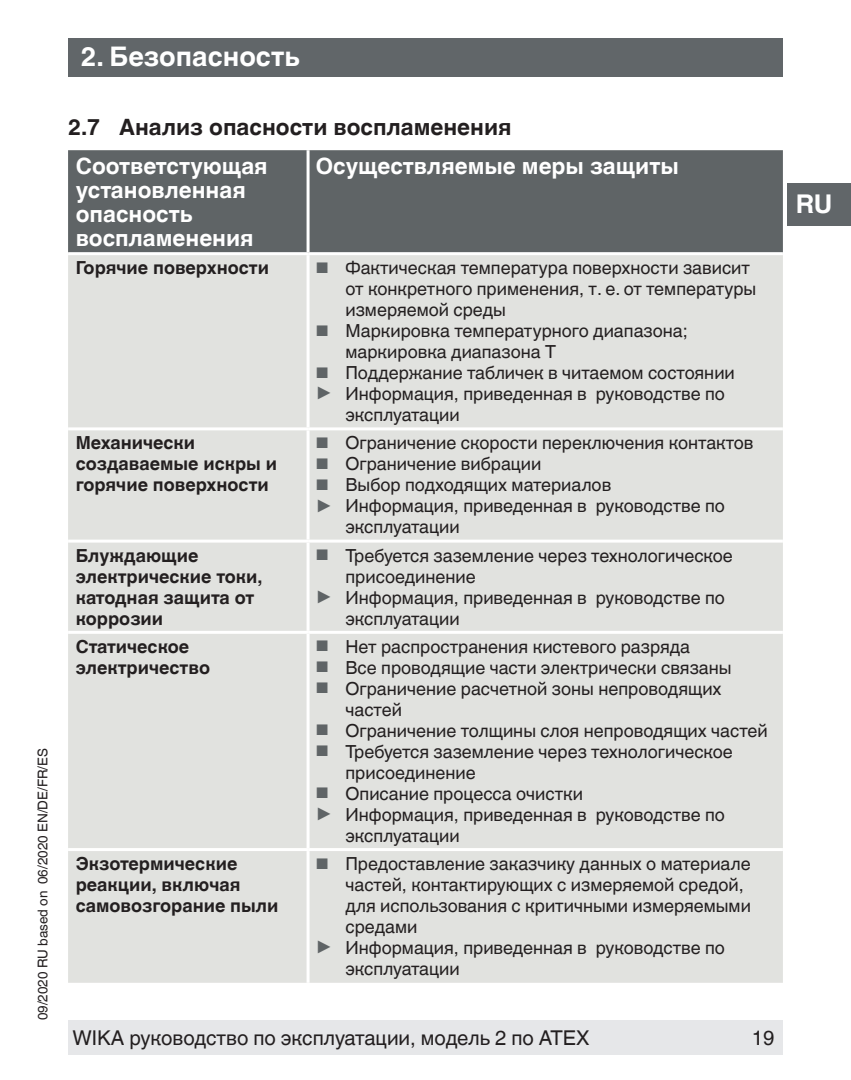
<style>
.page{position:relative;width:851px;height:1080px;background:#fff}
.page>*{position:absolute;margin:0;border:0;box-sizing:border-box;transform-origin:0 0}
.t1{font:700 27px "Helvetica World";color:#fff}
.t2{font:700 25.8px "Helvetica World";color:#fff}
.t3{font:700 22.5px/24px "Helvetica World";color:#fff}
.t4{font:700 22.5px "Helvetica World";color:#231f20}
.t5{font:20.4px "Helvetica World";color:#231f20}
.t6{font:18px/21px "Helvetica World";color:#231f20}
.t7{font:700 18px/21px "Helvetica World";color:#231f20}
.t8{font:13.5px "Helvetica World";color:#231f20}
.s1{font-size:15.3px;color:#5f6466}
.s2{font-size:21px;color:#5f6466}
</style>
<div class="page">
<div style="left:787px;top:183px;width:63px;height:42px;background:#616669"></div>
<div style="left:68px;top:38px;width:714px;height:39px;background:#616669"></div>
<div style="left:68px;top:1020px;width:714px;height:34px;background:#e6e7e9"></div>
<div style="left:68px;top:150px;width:714px;height:102px;background:#5f6466"></div>
<div style="left:68px;top:255px;width:714px;height:728px;background:#e1e2df"></div>
<hr style="left:306px;top:150px;width:3px;height:102px;background:#fff">
<hr style="left:306px;top:255px;width:3px;height:172px;background:#fff">
<hr style="left:68px;top:427px;width:240px;height:3px;background:#fff">
<hr style="left:308px;top:427px;width:474px;height:3px;background:#fff">
<hr style="left:306px;top:430px;width:3px;height:110px;background:#fff">
<hr style="left:68px;top:540px;width:240px;height:3px;background:#fff">
<hr style="left:308px;top:540px;width:474px;height:3px;background:#fff">
<hr style="left:306px;top:543px;width:3px;height:88px;background:#fff">
<hr style="left:68px;top:631px;width:240px;height:3px;background:#fff">
<hr style="left:308px;top:631px;width:474px;height:3px;background:#fff">
<hr style="left:306px;top:634px;width:3px;height:214px;background:#fff">
<hr style="left:68px;top:848px;width:240px;height:3px;background:#fff">
<hr style="left:308px;top:848px;width:474px;height:3px;background:#fff">
<hr style="left:306px;top:851px;width:3px;height:132px;background:#fff">
<p class="t8" style="left:35px;top:1020px;width:274px;rotate:-90deg">09/2020 RU based on 06/2020 EN/DE/FR/ES</p>
<h1 class="t1" style="left:81px;top:41px;width:220px">2. Безопасность</h1>
<p class="t4" style="left:68px;top:114px;width:445px">2.7 Анализ опасности воспламенения</p>
<p class="t3" style="left:76px;top:154px;width:193px">Соответстующая установленная опасность воспламенения</p>
<p class="t3" style="left:315px;top:154px;width:364px">Осуществляемые меры защиты</p>
<p class="t7" style="left:76px;top:258px;width:195px">Горячие поверхности</p>
<p class="t6" style="left:345px;top:258px;width:412px;text-indent:-30px"><span class="s1">■</span> Фактическая температура поверхности зависит от конкретного применения, т. е. от температуры измеряемой среды</p>
<p class="t6" style="left:345px;top:321px;width:344px;text-indent:-30px"><span class="s1">■</span> Маркировка температурного диапазона; маркировка диапазона Т</p>
<p class="t6" style="left:315px;top:363px;width:420px"><span class="s1">■</span> Поддержание табличек в читаемом состоянии</p>
<p class="t6" style="left:316px;top:384px;width:410px"><span class="s2">▶</span> Информация, приведенная в руководстве по</p>
<p class="t6" style="left:345px;top:405px;width:116px">эксплуатации</p>
<p class="t7" style="left:76px;top:433px;width:203px">Механически создаваемые искры и горячие поверхности</p>
<p class="t6" style="left:315px;top:433px;width:439px"><span class="s1">■</span> Ограничение скорости переключения контактов</p>
<p class="t6" style="left:315px;top:454px;width:227px"><span class="s1">■</span> Ограничение вибрации</p>
<p class="t6" style="left:315px;top:475px;width:297px"><span class="s1">■</span> Выбор подходящих материалов</p>
<p class="t6" style="left:316px;top:496px;width:410px"><span class="s2">▶</span> Информация, приведенная в руководстве по</p>
<p class="t6" style="left:345px;top:517px;width:116px">эксплуатации</p>
<p class="t7" style="left:76px;top:545px;width:188px">Блуждающие электрические токи, катодная защита от коррозии</p>
<p class="t6" style="left:315px;top:545px;width:418px"><span class="s1">■</span> Требуется заземление через технологическое</p>
<p class="t6" style="left:345px;top:566px;width:132px">присоединение</p>
<p class="t6" style="left:316px;top:587px;width:410px"><span class="s2">▶</span> Информация, приведенная в руководстве по</p>
<p class="t6" style="left:345px;top:608px;width:116px">эксплуатации</p>
<p class="t7" style="left:76px;top:636px;width:136px">Статическое электричество</p>
<p class="t6" style="left:315px;top:636px;width:376px"><span class="s1">■</span> Нет распространения кистевого разряда</p>
<p class="t6" style="left:315px;top:657px;width:417px"><span class="s1">■</span> Все проводящие части электрически связаны</p>
<p class="t6" style="left:345px;top:678px;width:377px;text-indent:-30px"><span class="s1">■</span> Ограничение расчетной зоны непроводящих частей</p>
<p class="t6" style="left:315px;top:720px;width:453px"><span class="s1">■</span> Ограничение толщины слоя непроводящих частей</p>
<p class="t6" style="left:345px;top:741px;width:389px;text-indent:-30px"><span class="s1">■</span> Требуется заземление через технологическое присоединение</p>
<p class="t6" style="left:315px;top:783px;width:269px"><span class="s1">■</span> Описание процесса очистки</p>
<p class="t6" style="left:316px;top:804px;width:410px"><span class="s2">▶</span> Информация, приведенная в руководстве по</p>
<p class="t6" style="left:345px;top:825px;width:116px">эксплуатации</p>
<p class="t7" style="left:76px;top:853px;width:204px">Экзотермические реакции, включая самовозгорание пыли</p>
<p class="t6" style="left:315px;top:853px;width:436px"><span class="s1">■</span> Предоставление заказчику данных о материале</p>
<p class="t6" style="left:345px;top:874px;width:399px">частей, контактирующих с измеряемой средой,</p>
<p class="t6" style="left:345px;top:895px;width:407px">для использования с критичными измеряемыми</p>
<p class="t6" style="left:345px;top:916px;width:73px">средами</p>
<p class="t6" style="left:316px;top:937px;width:410px"><span class="s2">▶</span> Информация, приведенная в руководстве по</p>
<p class="t6" style="left:345px;top:958px;width:116px">эксплуатации</p>
<p class="t5" style="left:72px;top:1026px;width:518px">WIKA руководство по эксплуатации, модель 2 по ATEX</p>
<p class="t5" style="left:751px;top:1026px;width:24px">19</p>
<h2 class="t2" style="left:795px;top:189px;width:38px">RU</h2>
</div>
